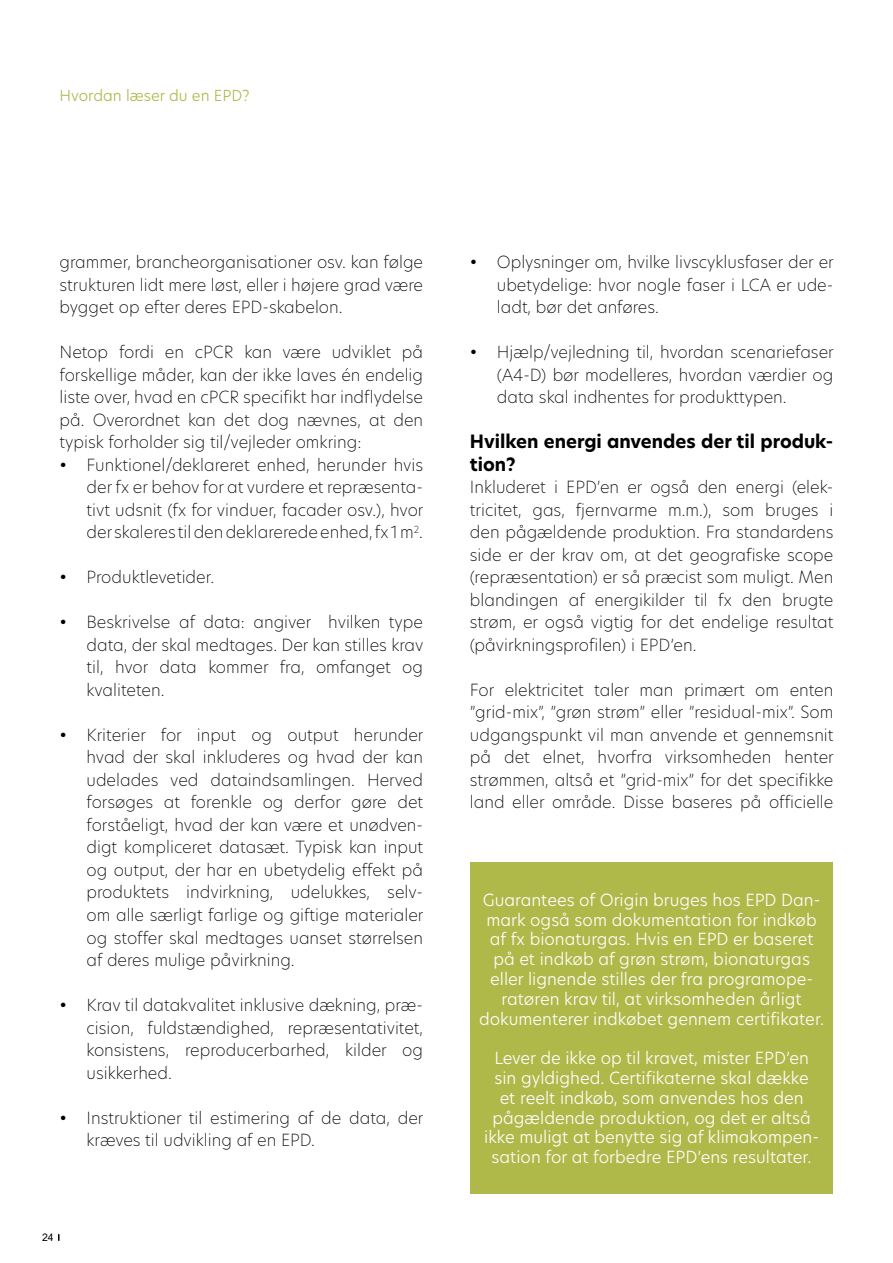
<style>
.page{position:relative;width:893px;height:1263px;background:#fff}
.page>*{position:absolute;margin:0;border:0;box-sizing:border-box;transform-origin:0 0}
.t1{font:700 18px/22.5px "Hero New";color:#000}
.t2{font:200 16.5px/22.5px "Hero New";color:#000;text-align:justify}
.t3{font:300 16.5px/19.8px "Hero New";color:#fff;text-align:center}
.t4{font:300 15px "Hero New";color:#afb94a}
.t5{font:10.5px "Arial";color:#000}
</style>
<div class="page">
<svg style="left:58px;top:1234px;width:2px;height:6px"></svg>
<div style="left:470px;top:862px;width:363px;height:332px;background:#afb94a"></div>
<p class="t4" style="left:60px;top:86px;width:192px">Hvordan læser du en EPD?</p>
<p class="t2" style="left:60px;top:251px;width:365px">grammer, brancheorganisationer osv. kan følge strukturen lidt mere løst, eller i højere grad være bygget op efter deres EPD-skabelon.</p>
<p class="t2" style="left:60px;top:341px;width:365px">Netop fordi en cPCR kan være udviklet på forskellige måder, kan der ikke laves én endelig liste over, hvad en cPCR specifikt har indflydelse på. Overordnet kan det dog nævnes, at den typisk forholder sig til/vejleder omkring:</p>
<p class="t2" style="left:87px;top:453px;width:338px;text-indent:-27px">• Funktionel/deklareret enhed, herunder hvis der fx er behov for at vurdere et repræsenta&shy;tivt udsnit (fx for vinduer, facader osv.), hvor der skaleres til den deklarerede enhed, fx 1 m<sup>2</sup>.</p>
<p class="t2" style="left:60px;top:565px;width:156px">• Produktlevetider.</p>
<p class="t2" style="left:87px;top:610px;width:338px;text-indent:-27px">• Beskrivelse af data: angiver hvilken type data, der skal medtages. Der kan stilles krav til, hvor data kommer fra, omfanget og kvaliteten.</p>
<p class="t2" style="left:87px;top:723px;width:338px;text-indent:-27px">• Kriterier for input og output herunder hvad der skal inkluderes og hvad der kan udelades ved dataindsamlingen. Herved forsøges at forenkle og derfor gøre det forståeligt, hvad der kan være et unødven&shy;digt kompliceret datasæt. Typisk kan input og output, der har en ubetydelig effekt på produktets indvirkning, udelukkes, selv&shy;om alle særligt farlige og giftige materialer og stoffer skal medtages uanset størrelsen af deres mulige påvirkning.</p>
<p class="t2" style="left:87px;top:993px;width:338px;text-indent:-27px">• Krav til datakvalitet inklusive dækning, præ&shy;cision, fuldstændighed, repræsentativitet, konsistens, reproducerbarhed, kilder og usikkerhed.</p>
<p class="t2" style="left:87px;top:1106px;width:338px;text-indent:-27px">• Instruktioner til estimering af de data, der kræves til udvikling af en EPD.</p>
<p class="t5" style="left:42px;top:1230px;width:13px">24</p>
<p class="t2" style="left:497px;top:251px;width:338px;text-indent:-27px">• Oplysninger om, hvilke livscyklusfaser der er ubetydelige: hvor nogle faser i LCA er ude&shy;ladt, bør det anføres.</p>
<p class="t2" style="left:497px;top:341px;width:338px;text-indent:-27px">• Hjælp/vejledning til, hvordan scenariefaser (A4-D) bør modelleres, hvordan værdier og data skal indhentes for produkttypen.</p>
<p class="t1" style="left:470px;top:430px;width:365px">Hvilken energi anvendes der til produk&shy;tion?</p>
<p class="t2" style="left:470px;top:476px;width:365px">Inkluderet i EPD’en er også den energi (elek&shy;tricitet, gas, fjernvarme m.m.), som bruges i den pågældende produktion. Fra standardens side er der krav om, at det geografiske scope (repræsentation) er så præcist som muligt. Men blandingen af energikilder til fx den brugte strøm, er også vigtig for det endelige resultat (påvirkningsprofilen) i EPD’en.</p>
<p class="t2" style="left:470px;top:678px;width:365px">For elektricitet taler man primært om enten ”grid-mix”, ”grøn strøm” eller ”residual-mix”. Som udgangspunkt vil man anvende et gennemsnit på det elnet, hvorfra virksomheden henter strømmen, altså et ”grid-mix” for det specifikke land eller område. Disse baseres på officielle</p>
<p class="t3" style="left:479px;top:889px;width:346px">Guarantees of Origin bruges hos EPD Dan&shy;mark også som dokumentation for indkøb af fx bionaturgas. Hvis en EPD er baseret på et indkøb af grøn strøm, bionaturgas eller lignende stilles der fra programope&shy;ratøren krav til, at virksomheden årligt dokumenterer indkøbet gennem certifikater.</p>
<p class="t3" style="left:484px;top:1048px;width:336px">Lever de ikke op til kravet, mister EPD’en sin gyldighed. Certifikaterne skal dække<br>et reelt indkøb, som anvendes hos den pågældende produktion, og det er altså ikke muligt at benytte sig af klimakompen&shy;sation for at forbedre EPD’ens resultater.</p>
</div>
